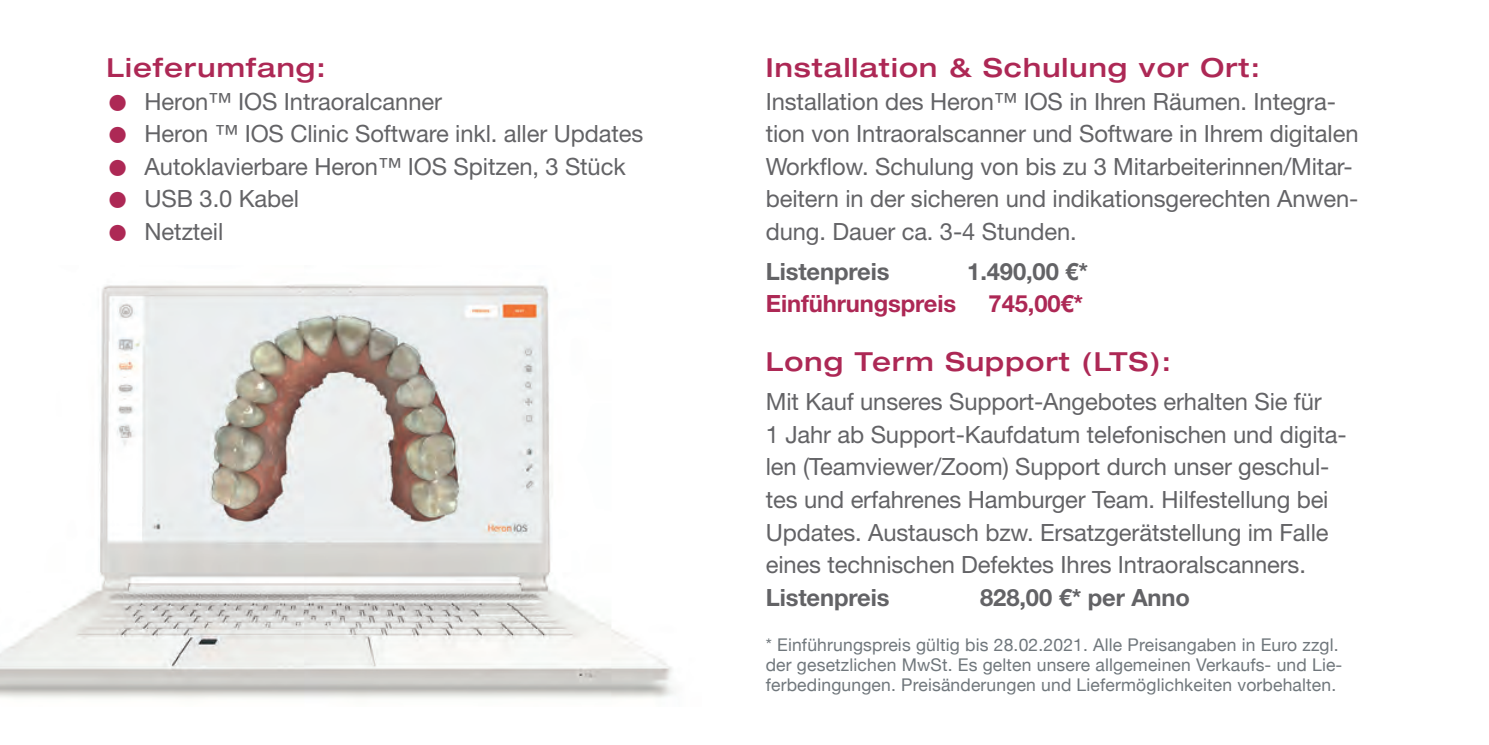
<style>
.page{position:relative;width:1489px;height:745px;background:#fff}
.page>*{position:absolute;margin:0;border:0;box-sizing:border-box;transform-origin:0 0}
.t1{font:500 expanded 26.25px "Helvetica Neue LT";letter-spacing:.045em;color:#ad2855}
.t2{font:23.75px/32.5px "Helvetica Neue LT";letter-spacing:-.005em;color:#636366}
.t3{font:700 23.75px "Helvetica Neue LT";letter-spacing:-.005em;color:#636366}
.t4{font:700 23.75px "Helvetica Neue LT";letter-spacing:-.005em;color:#ad2855}
.t5{font:17.5px/20px "Helvetica Neue";letter-spacing:.01em;color:#70777c}
.s1{font-weight:700;font-stretch:expanded;font-size:45px;color:#ad2855}
</style>
<div class="page">
<img style="left:0;top:284px;width:674px;height:415px">
<p class="t1" style="left:106px;top:51px;width:221px">Lieferumfang:</p>
<p class="t2" style="left:106px;top:85px;width:337px"><span class="s1">•</span> Heron™ IOS Intraoralcanner</p>
<p class="t2" style="left:106px;top:117px;width:538px"><span class="s1">•</span> Heron ™ IOS Clinic Software inkl. aller Updates</p>
<p class="t2" style="left:106px;top:150px;width:521px"><span class="s1">•</span> Autoklavierbare Heron™ IOS Spitzen, 3 Stück</p>
<p class="t2" style="left:106px;top:182px;width:194px"><span class="s1">•</span> USB 3.0 Kabel</p>
<p class="t2" style="left:106px;top:215px;width:118px"><span class="s1">•</span> Netzteil</p>
<p class="t1" style="left:765px;top:51px;width:495px">Installation &amp; Schulung vor Ort:</p>
<p class="t2" style="left:765px;top:85px;width:594px">Installation des Heron™ IOS in Ihren Räumen. Integra&shy;tion von Intraoralscanner und Software in Ihrem digitalen Workflow. Schulung von bis zu 3 Mitarbeiterinnen/Mitar&shy;beitern in der sicheren und indikationsgerechten Anwen&shy;dung. Dauer ca. 3-4 Stunden.</p>
<p class="t3" style="left:765px;top:256px;width:125px">Listenpreis</p>
<p class="t3" style="left:967px;top:256px;width:122px">1.490,00 €*</p>
<p class="t4" style="left:765px;top:289px;width:192px">Einführungspreis</p>
<p class="t4" style="left:988px;top:289px;width:96px">745,00€*</p>
<p class="t1" style="left:765px;top:345px;width:406px">Long Term Support (LTS):</p>
<p class="t2" style="left:765px;top:385px;width:582px">Mit Kauf unseres Support-Angebotes erhalten Sie für<br>1 Jahr ab Support-Kaufdatum telefonischen und digita&shy;len (Teamviewer/Zoom) Support durch unser geschul&shy;tes und erfahrenes Hamburger Team. Hilfestellung bei Updates. Austausch bzw. Ersatzgerätstellung im Falle eines technischen Defektes Ihres Intraoralscanners.</p>
<p class="t3" style="left:765px;top:582px;width:125px">Listenpreis</p>
<p class="t3" style="left:980px;top:582px;width:211px">828,00 €* per Anno</p>
<p class="t5" style="left:765px;top:635px;width:578px">* Einführungspreis gültig bis 28.02.2021. Alle Preisangaben in Euro zzgl. der gesetzlichen MwSt. Es gelten unsere allgemeinen Verkaufs- und Lie&shy;ferbedingungen. Preisänderungen und Liefermöglichkeiten vorbehalten.</p>
</div>
